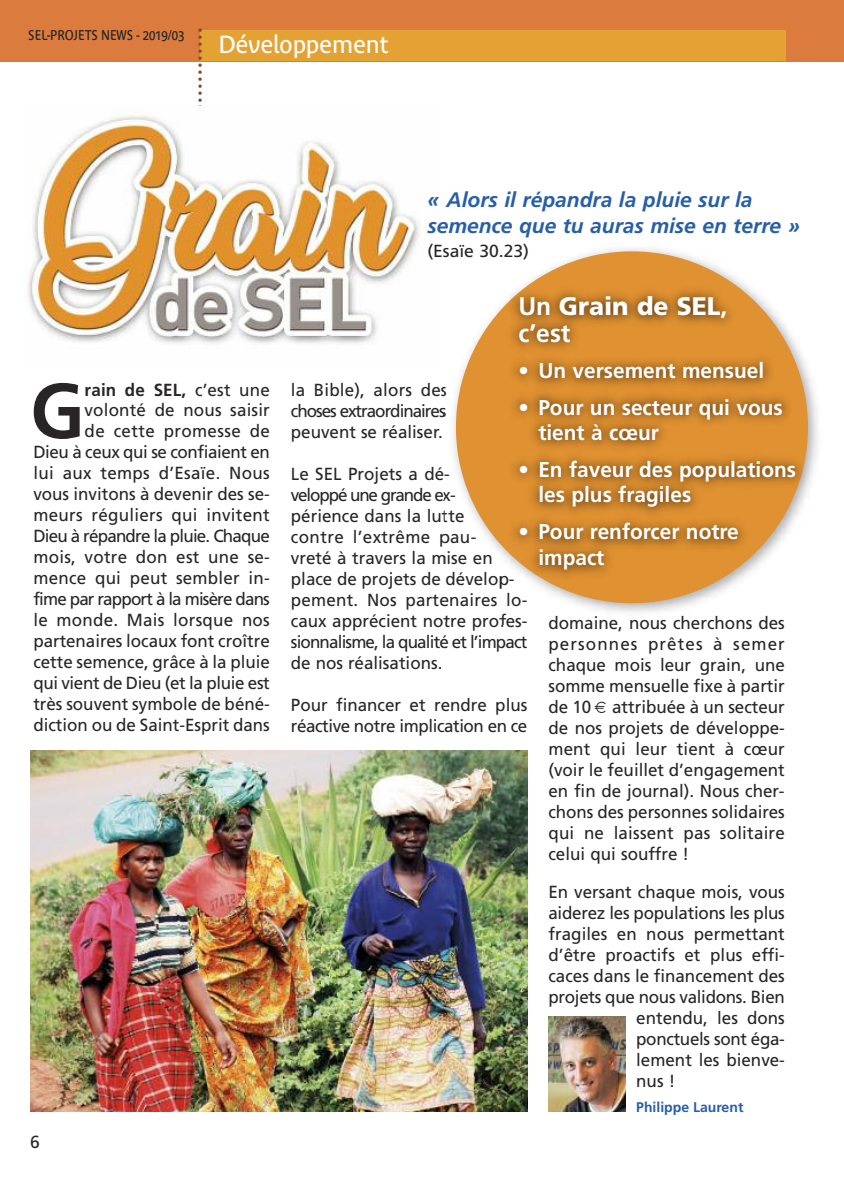
<style>
.page{position:relative;width:844px;height:1191px;background:#fff}
.page>*{position:absolute;margin:0;border:0;box-sizing:border-box;transform-origin:0 0}
.t1{font:700 77.7px "Frutiger";color:#272526}
.t2{font:900 25.38px/26.2px "Frutiger";color:#fff}
.t3{font:24.5px "Bienvenue Beta";color:#fff}
.t4{font:700 21.53px/25.7px "Frutiger";color:#fff}
.t5{font:italic 700 21px/26.6px "Frutiger";color:#275ea8}
.t6{font:17.5px/21px "Frutiger";color:#272526;text-align:justify}
.t7{font:17.5px/21px "Frutiger";letter-spacing:-.025em;color:#272526}
.t8{font:17.5px "Frutiger";letter-spacing:-.02em;color:#272526}
.t9{font:17.5px "Frutiger LT Std";color:#272526}
.t10{font:14px "Bienvenue Beta";color:#272526;scale:.9 1}
.t11{font:700 14px "Frutiger";color:#275ea8}
.s1{font-weight:700}
</style>
<div class="page">
<hr style="left:843px;top:0;width:1px;height:61px;background:#db7c3e">
<div style="left:0;top:0;width:843px;height:61px;background:#db7c3e"></div>
<div style="left:200px;top:30px;width:585px;height:31px;background:#e5a234"></div>
<svg style="left:198px;top:28px;width:4px;height:78px"></svg>
<img style="left:30px;top:750px;width:497px;height:361px">
<img style="left:26px;top:113px;width:393px;height:231px">
<img style="left:454px;top:248px;width:282px;height:305px">
<div style="left:456px;top:251px;width:351px;height:352px;background:#e09131;border-radius:50%"></div>
<img style="left:548px;top:1016px;width:77px;height:95px">
<img style="left:501px;top:279px;width:317px;height:333px">
<p class="t10" style="left:28px;top:27px;width:175px">SEL-PROJETS NEWS - 2019/03</p>
<h3 class="t3" style="left:218px;top:30px;width:171px">Développement</h3>
<p class="t5" style="left:427px;top:188px;width:374px">« Alors il répandra la pluie sur la semence que tu auras mise en terre »</p>
<p class="t9" style="left:427px;top:244px;width:103px">(Esaïe 30.23)</p>
<h2 class="t2" style="left:518px;top:295px;width:210px"><span class="s1">Un</span> Grain de SEL<span class="s1">, c’est</span></h2>
<p class="t4" style="left:518px;top:359px;width:247px">• Un versement mensuel</p>
<p class="t4" style="left:538px;top:396px;width:246px;text-indent:-20px">• Pour un secteur qui vous tient à cœur</p>
<p class="t4" style="left:538px;top:458px;width:259px;text-indent:-20px">• En faveur des populations les plus fragiles</p>
<p class="t4" style="left:538px;top:520px;width:202px;text-indent:-20px">• Pour renforcer notre impact</p>
<p class="t6" style="left:33px;top:381px;width:238px;text-align:right"><span class="s1">rain de SEL,</span> c’est une volonté de nous saisir<br>de cette promesse de<br>Dieu à ceux qui se confiaient en lui aux temps d’Esaïe. Nous vous invitons à devenir des se&shy;meurs réguliers qui invitent<br>Dieu à répandre la pluie. Chaque mois, votre don est une se&shy;mence qui peut sembler in&shy;fime par rapport à la misère dans le monde. Mais lorsque nos partenaires locaux font croître cette semence, grâce à la pluie qui vient de Dieu (et la pluie est très souvent symbole de béné&shy;diction ou de Saint-Esprit dans</p>
<p class="t6" style="left:291px;top:381px;width:158px">la Bible), alors des choses extraordinaires peuvent se réaliser.</p>
<h1 class="t1" style="left:30px;top:380px;width:56px">G</h1>
<p class="t6" style="left:291px;top:465px;width:238px;text-align:left">Le SEL Projets a dé-<br>veloppé une grande ex&shy;périence dans la lutte<br>contre l’extrême pau-<br>vreté à travers la mise en place de projets de dévelop&shy;pement. Nos partenaires lo&shy;caux apprécient notre profes&shy;sionnalisme, la qualité et l’impact de nos réalisations.</p>
<p class="t7" style="left:291px;top:696px;width:238px">Pour financer et rendre plus réactive notre implication en ce</p>
<p class="t6" style="left:548px;top:613px;width:238px">domaine, nous cherchons des personnes prêtes à semer chaque mois leur grain, une somme mensuelle fixe à partir de 10 attribuée à un secteur de nos projets de développe&shy;ment qui leur tient à cœur (voir le feuillet d’engagement en fin de journal). Nous cher&shy;chons des personnes solidaires qui ne laissent pas solitaire celui qui souffre !</p>
<p class="t6" style="left:548px;top:882px;width:238px">En versant chaque mois, vous</p>
<p class="t6" style="left:548px;top:903px;width:238px">aiderez les populations les plus</p>
<p class="t6" style="left:548px;top:924px;width:238px">fragiles en nous permettant</p>
<p class="t6" style="left:548px;top:945px;width:238px">d’être proactifs et plus effi-</p>
<p class="t6" style="left:548px;top:966px;width:238px">caces dans le financement des</p>
<p class="t6" style="left:548px;top:987px;width:238px">projets que nous validons. Bien</p>
<p class="t6" style="left:636px;top:1008px;width:150px">entendu, les dons</p>
<p class="t8" style="left:636px;top:1032px;width:150px">ponctuels sont éga-</p>
<p class="t6" style="left:636px;top:1050px;width:150px">lement les bienve-</p>
<p class="t6" style="left:636px;top:1071px;width:41px">nus !</p>
<p class="t11" style="left:636px;top:1101px;width:109px">Philippe Laurent</p>
<p class="t6" style="left:30px;top:1132px;width:11px">6</p>
</div>
